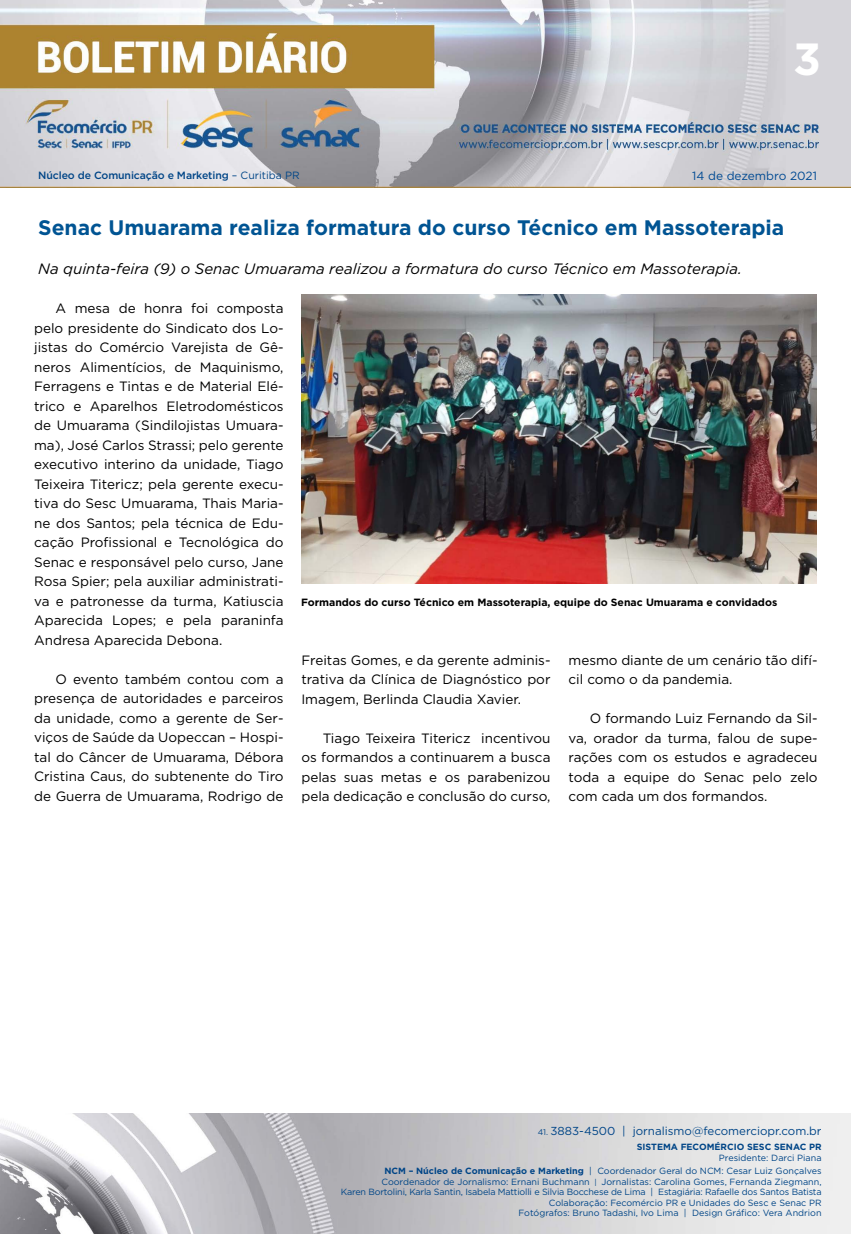
<style>
.page{position:relative;width:851px;height:1234px;background:#fff}
.page>*{position:absolute;margin:0;border:0;box-sizing:border-box;transform-origin:0 0}
.t1{font:700 45px "Gotham";color:#fff}
.t2{font:700 21px "Gotham";color:#005493}
.t3{font:italic 15px "Gotham";color:#000}
.t4{font:13.5px/19.5px "Gotham";color:#000;text-align:justify}
.t5{font:11.85px "Gotham";color:#004a93}
.t6{font:11.55px "Gotham";color:#004587}
.t7{font:700 10.5px "Gotham";color:#000}
.t8{font:500 10.5px "Gotham";letter-spacing:-.01em;color:#004587}
.t9{font:9px/10.5px "Gotham";color:#004587;text-align:right}
.t10{font:700 9px "Gotham";color:#004587}
.s1{font-weight:400}
.s2{font-size:8.25px}
.s3{font-weight:700}
.s4{font-size:7.65px}
</style>
<div class="page">
<img style="left:0;top:0;width:850px;height:188px">
<img style="left:0;top:1113px;width:850px;height:120px">
<img style="left:301px;top:294px;width:515px;height:289px">
<h1 class="t1" style="left:793px;top:29px;width:29px">3</h1>
<p class="t8" style="left:38px;top:168px;width:263px">Núcleo de Comunicação e Marketing <span class="s1">– Curitiba PR</span></p>
<p class="t5" style="left:692px;top:168px;width:126px">14 de dezembro 2021</p>
<h2 class="t2" style="left:38px;top:214px;width:747px">Senac Umuarama realiza formatura do curso Técnico em Massoterapia</h2>
<p class="t3" style="left:38px;top:259px;width:705px">Na quinta-feira (9) o Senac Umuarama realizou a formatura do curso Técnico em Massoterapia.</p>
<p class="t4" style="left:34px;top:298px;width:251px;text-indent:21px">A mesa de honra foi composta pelo presidente do Sindicato dos Lo&shy;jistas do Comércio Varejista de Gê&shy;neros Alimentícios, de Maquinismo, Ferragens e Tintas e de Material Elé&shy;trico e Aparelhos Eletrodomésticos de Umuarama (Sindilojistas Umuara&shy;ma), José Carlos Strassi; pelo gerente executivo interino da unidade, Tiago Teixeira Titericz; pela gerente execu&shy;tiva do Sesc Umuarama, Thais Maria&shy;ne dos Santos; pela técnica de Edu&shy;cação Profissional e Tecnológica do Senac e responsável pelo curso, Jane Rosa Spier; pela auxiliar administrati&shy;va e patronesse da turma, Katiuscia Aparecida Lopes; e pela paraninfa Andresa Aparecida Debona.</p>
<p class="t4" style="left:34px;top:669px;width:251px;text-indent:21px">O evento também contou com a presença de autoridades e parceiros da unidade, como a gerente de Ser&shy;viços de Saúde da Uopeccan – Hospi&shy;tal do Câncer de Umuarama, Débora Cristina Caus, do subtenente do Tiro de Guerra de Umuarama, Rodrigo de</p>
<p class="t7" style="left:301px;top:595px;width:477px">Formandos do curso Técnico em Massoterapia, equipe do Senac Umuarama e convidados</p>
<p class="t4" style="left:301px;top:649px;width:250px">Freitas Gomes, e da gerente adminis&shy;trativa da Clínica de Diagnóstico por Imagem, Berlinda Claudia Xavier.</p>
<p class="t4" style="left:301px;top:727px;width:250px;text-indent:21px">Tiago Teixeira Titericz incentivou os formandos a continuarem a busca pelas suas metas e os parabenizou pela dedicação e conclusão do curso,</p>
<p class="t4" style="left:568px;top:649px;width:250px">mesmo diante de um cenário tão difí&shy;cil como o da pandemia.</p>
<p class="t4" style="left:568px;top:708px;width:250px;text-indent:21px">O formando Luiz Fernando da Sil&shy;va, orador da turma, falou de supe&shy;rações com os estudos e agradeceu toda a equipe do Senac pelo zelo com cada um dos formandos.</p>
<p class="t6" style="left:537px;top:1123px;width:285px"><span class="s2">41.</span> 3883-4500 | jornalismo@fecomerciopr.com.br</p>
<p class="t10" style="left:636px;top:1140px;width:186px">SISTEMA FECOMÉRCIO SESC SENAC PR</p>
<p class="t9" style="left:384px;top:1150px;width:438px;line-height:13.5px">Presidente: Darci Piana<br><span class="s3">NCM – Núcleo de Comunicação e Marketing</span> | Coordenador Geral do NCM: Cesar Luiz Gonçalves</p>
<p class="t9" style="left:341px;top:1175px;width:482px">Coordenador de Jornalismo: Ernani Buchmann <span class="s4">|</span> Jornalistas: Carolina Gomes, Fernanda Ziegmann,<br>Karen Bortolini, Karla Santin, Isabela Mattiolli e Silvia Bocchese de Lima | Estagiária: Rafaelle dos Santos Batista Colaboração: Fecomércio PR e Unidades do Sesc e Senac PR<br>Fotógrafos: Bruno Tadashi, Ivo Lima | Design Gráfico: Vera Andrion</p>
</div>
